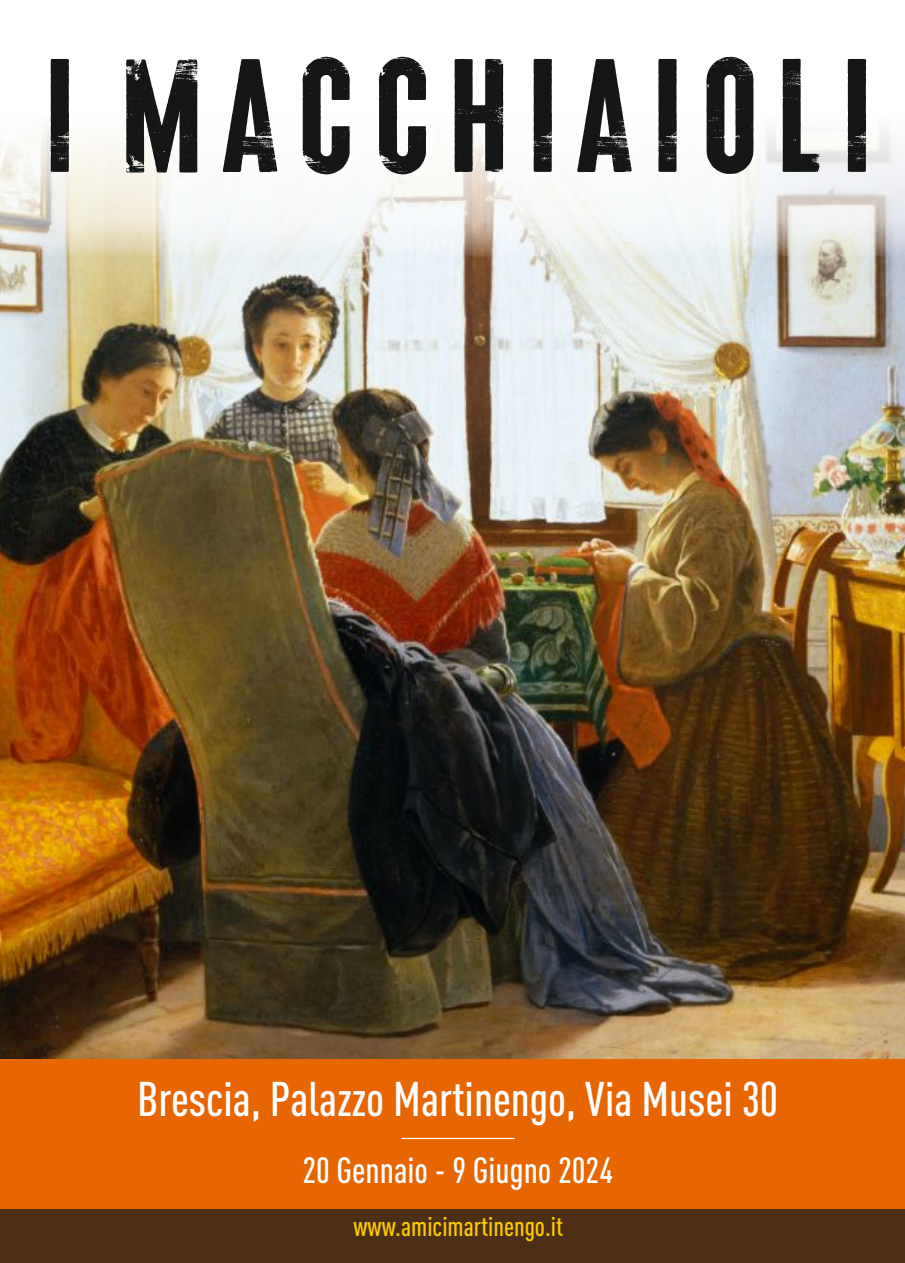
<style>
.page{position:relative;width:905px;height:1263px;background:#fff}
.page>*{position:absolute;margin:0;border:0;box-sizing:border-box;transform-origin:0 0}
.t1{font:160.8px "Brixton Wood PERSONAL USE ONLY Vector,Bold";letter-spacing:.11em;color:#151616}
.t2{font:500 condensed 48px "DIN Pro";color:#fff}
.t3{font:500 condensed 36px "DIN Pro";color:#fff}
.t4{font:500 condensed 26.85px "DIN Pro";color:#fdc900}
</style>
<div class="page">
<img style="left:0;top:329px;width:904px;height:730px">
<div style="left:0;top:1059px;width:904px;height:204px;background:#e76602"></div>
<svg style="left:0;top:127px;width:904px;height:202px"></svg>
<div style="left:0;top:1209px;width:904px;height:54px;background:#4c2f16"></div>
<hr style="left:401px;top:1138px;width:113px;height:1px;background:#fff">
<h1 class="t1" style="left:44px;top:50px;width:828px">I MACCHIAIOLI</h1>
<p class="t2" style="left:137px;top:1082px;width:642px">Brescia, Palazzo Martinengo, Via Musei 30</p>
<p class="t3" style="left:302px;top:1157px;width:312px">20 Gennaio - 9 Giugno 2024</p>
<p class="t4" style="left:353px;top:1217px;width:211px">www.amicimartinengo.it</p>
</div>
